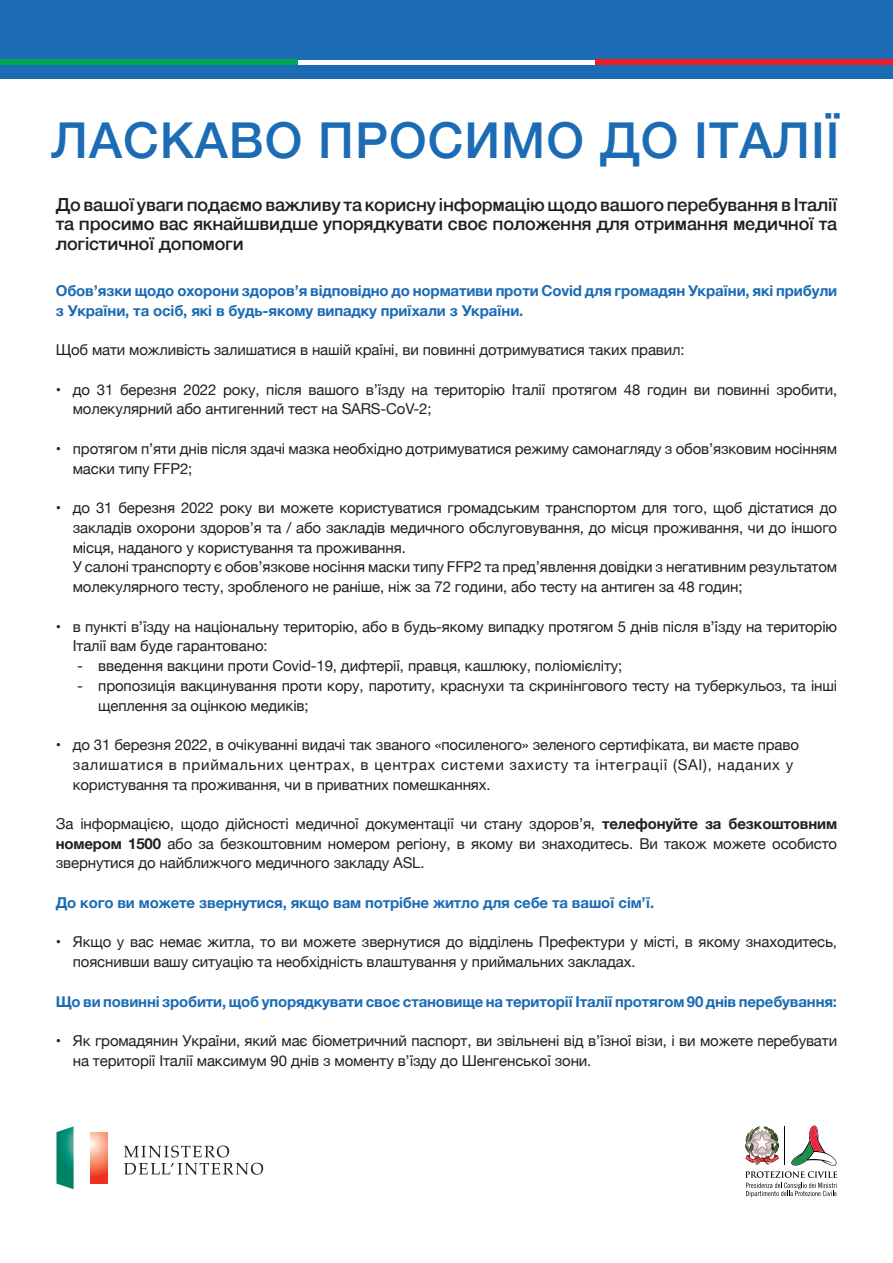
<style>
.page{position:relative;width:893px;height:1263px;background:#fff}
.page>*{position:absolute;margin:0;border:0;box-sizing:border-box;transform-origin:0 0}
.t1{font:500 49.5px "Helvetica Neue";letter-spacing:.02em;color:#1b6bb5}
.t2{font:500 18px/19.8px "Helvetica Neue";letter-spacing:-.01em;color:#231f20;text-align:justify}
.t3{font:15px/19.8px "Helvetica Neue";letter-spacing:-.01em;color:#231f20}
.t4{font:700 15px/19.8px "Helvetica Neue";letter-spacing:-.01em;color:#1b6bb5}
.s1{font-weight:700}
</style>
<div class="page">
<div style="left:0;top:0;width:893px;height:59px;background:#1b6bb5"></div>
<div style="left:0;top:59px;width:298px;height:7px;background:#00a54f"></div>
<div style="left:595px;top:59px;width:298px;height:7px;background:#ee1d23"></div>
<svg style="left:745px;top:1125px;width:93px;height:72px"></svg>
<svg style="left:124px;top:1145px;width:105px;height:12px"></svg>
<svg style="left:124px;top:1163px;width:139px;height:12px"></svg>
<svg style="left:56px;top:1126px;width:18px;height:63px"></svg>
<svg style="left:91px;top:1132px;width:17px;height:51px"></svg>
<div style="left:0;top:66px;width:893px;height:13px;background:#1b6bb5"></div>
<h1 class="t1" style="left:52px;top:100px;width:789px">ЛАСКАВО ПРОСИМО ДО ІТАЛІЇ</h1>
<p class="t2" style="left:56px;top:193px;width:783px">До вашої уваги подаємо важливу та корисну інформацію щодо вашого перебування в Італії та просимо вас якнайшвидше упорядкувати своє положення для отримання медичної та логістичної допомоги</p>
<p class="t4" style="left:56px;top:281px;width:783px">Обов’язки щодо охорони здоров’я відповідно до нормативи проти Covid для громадян України, які прибули з України, та осіб, які в будь-якому випадку приїхали з України.</p>
<p class="t3" style="left:56px;top:341px;width:630px">Щоб мати можливість залишатися в нашій країні, ви повинні дотримуватися таких правил:</p>
<p class="t3" style="left:73px;top:380px;width:766px;text-indent:-17px">• до 31 березня 2022 року, після вашого в’їзду на територію Італії протягом 48 годин ви повинні зробити, молекулярний або антигенний тест на SARS-CoV-2;</p>
<p class="t3" style="left:73px;top:440px;width:766px;text-indent:-17px">• протягом п’яти днів після здачі мазка необхідно дотримуватися режиму самонагляду з обов’язковим носінням маски типу FFP2;</p>
<p class="t3" style="left:73px;top:499px;width:766px;text-indent:-17px">• до 31 березня 2022 року ви можете користуватися громадським транспортом для того, щоб дістатися до закладів охорони здоров’я та / або закладів медичного обслуговування, до місця проживання, чи до іншого місця, наданого у користування та проживання.<br>У салоні транспорту є обов’язкове носіння маски типу FFP2 та пред’явлення довідки з негативним результатом молекулярного тесту, зробленого не раніше, ніж за 72 години, або тесту на антиген за 48 годин;</p>
<p class="t3" style="left:73px;top:617px;width:766px;text-indent:-17px">• в пункті в’їзду на національну територію, або в будь-якому випадку протягом 5 днів після в’їзду на територію<br>Італії вам буде гарантовано:</p>
<p class="t3" style="left:77px;top:657px;width:547px">- введення вакцини проти Covid-19, дифтерії, правця, кашлюку, поліомієліту;</p>
<p class="t3" style="left:98px;top:676px;width:740px;text-indent:-21px">- пропозиція вакцинування проти кору, паротиту, краснухи та скринінгового тесту на туберкульоз, та інші щеплення за оцінкою медиків;</p>
<p class="t3" style="left:73px;top:736px;width:728px;text-indent:-17px">• до 31 березня 2022, в очікуванні видачі так званого «посиленого» зеленого сертифіката, ви маєте право залишатися в приймальних центрах, в центрах системи захисту та інтеграції (SAI), наданих у користування та проживання, чи в приватних помешканнях.</p>
<p class="t3" style="left:56px;top:815px;width:783px;text-align:justify">За інформацією, щодо дійсності медичної документації чи стану здоров’я, <span class="s1">телефонуйте за безкоштовним номером 1500</span> або за безкоштовним номером регіону, в якому ви знаходитесь. Ви також можете особисто звернутися до найближчого медичного закладу ASL.</p>
<p class="t4" style="left:56px;top:893px;width:600px">До кого ви можете звернутися, якщо вам потрібне житло для себе та вашої сім’ї.</p>
<p class="t3" style="left:73px;top:933px;width:766px;text-indent:-17px">• Якщо у вас немає житла, то ви можете звернутися до відділень Префектури у місті, в якому знаходитесь, пояснивши вашу ситуацію та необхідність влаштування у приймальних закладах.</p>
<p class="t4" style="left:56px;top:992px;width:783px">Що ви повинні зробити, щоб упорядкувати своє становище на території Італії протягом 90 днів перебування:</p>
<p class="t3" style="left:73px;top:1032px;width:766px;text-indent:-17px">• Як громадянин України, який має біометричний паспорт, ви звільнені від в’їзної візи, і ви можете перебувати на території Італії максимум 90 днів з моменту в’їзду до Шенгенської зони.</p>
</div>
